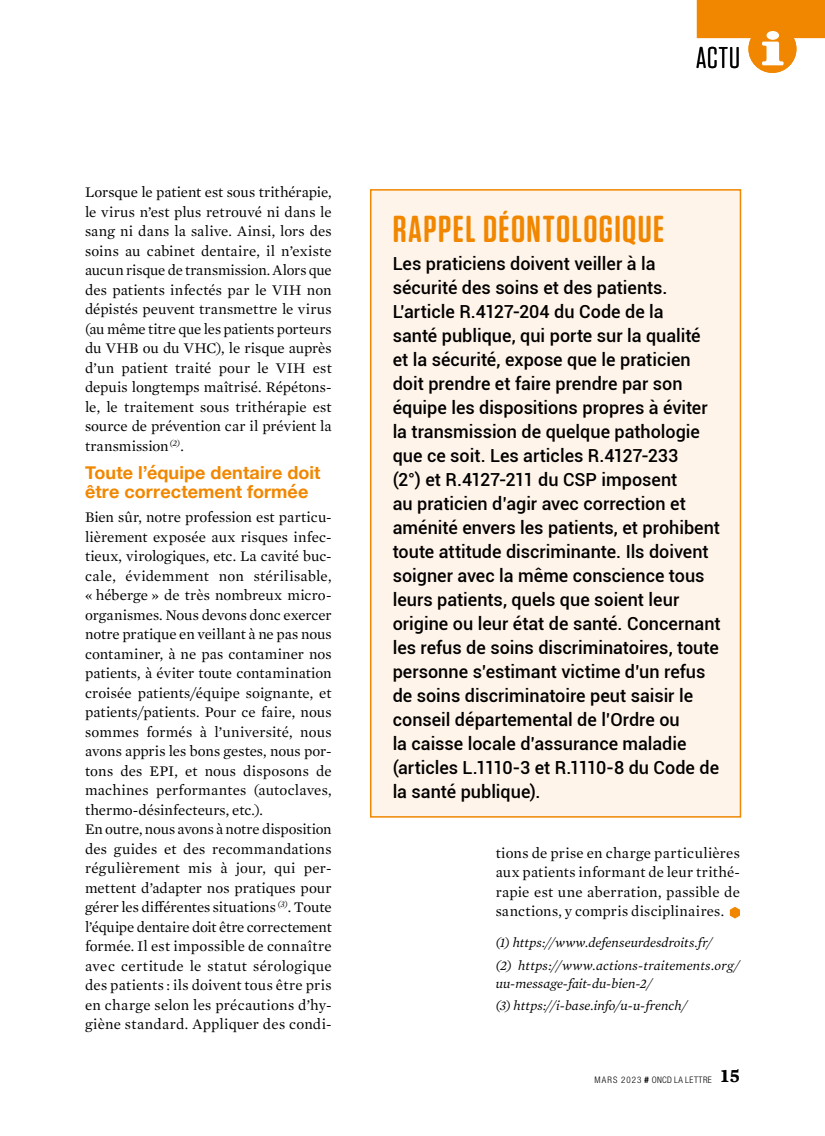
<style>
.page{position:relative;width:825px;height:1136px;background:#fff}
.page>*{position:absolute;margin:0;border:0;box-sizing:border-box;transform-origin:0 0}
.t1{font:600 37.5px "Tungsten Rounded";letter-spacing:.035em;color:#f18700}
.t2{font:30px "Tungsten Rounded";color:#000}
.t3{font:500 18px/24px "Roboto";color:#000}
.t4{font:700 18px/19.5px "Helvetica Neue";letter-spacing:.005em;color:#f18700}
.t5{font:15px/19.5px "Mercury Text G1";letter-spacing:.005em;color:#000;text-align:justify}
.t6{font:italic 13.5px/22.2px "Mercury Text G1";letter-spacing:.005em;color:#000}
.t7{font:300 condensed 9px "Helvetica Neue LT Std";letter-spacing:.07em;color:#000}
.s1{font-family:"Helvetica Neue";font-weight:700;font-style:italic;font-stretch:normal}
</style>
<div class="page">
<div style="left:697px;top:0;width:128px;height:38px;background:#f18700"></div>
<div style="left:748px;top:25px;width:48px;height:48px;background:#f18700;border-radius:50%"></div>
<svg style="left:762px;top:31px;width:22px;height:34px"></svg>
<div style="left:371px;top:190px;width:369px;height:626px;background:#fff4e9"></div>
<div style="left:370px;top:189px;width:371px;height:628px;border:2px solid #f18700"></div>
<svg style="left:730px;top:906px;width:10px;height:12px"></svg>
<p class="t5" style="left:85px;top:182px;width:248px">Lorsque le patient est sous trithérapie, le virus n’est plus retrouvé ni dans le sang ni dans la salive. Ainsi, lors des soins au cabinet dentaire, il n’existe aucun risque de transmission. Alors que des patients infectés par le VIH non dépistés peuvent transmettre le virus (au même titre que les patients porteurs du VHB ou du VHC), le risque auprès d’un patient traité pour le VIH est depuis longtemps maîtrisé. Répétons&shy;le, le traitement sous trithérapie est source de prévention car il prévient la transmission <sup>(2)</sup>.</p>
<p class="t4" style="left:85px;top:463px;width:237px">Toute l’équipe dentaire doit être correctement formée</p>
<p class="t5" style="left:85px;top:506px;width:248px;text-align:left">Bien sûr, notre profession est particu&shy;lièrement exposée aux risques infec&shy;tieux, virologiques, etc. La cavité buc&shy;cale, évidemment non stérilisable, « héberge » de très nombreux micro&shy;organismes. Nous devons donc exercer notre pratique en veillant à ne pas nous contaminer, à ne pas contaminer nos patients, à éviter toute contamination croisée patients/équipe soignante, et patients/patients. Pour ce faire, nous sommes formés à l’université, nous avons appris les bons gestes, nous por&shy;tons des EPI, et nous disposons de machines performantes (autoclaves, thermo-désinfecteurs, etc.).<br>En outre, nous avons à notre disposition des guides et des recommandations régulièrement mis à jour, qui per&shy;mettent d’adapter nos pratiques pour gérer les différentes situations <sup>(3)</sup>. Toute l’équipe dentaire doit être correctement formée. Il est impossible de connaître avec certitude le statut sérologique des patients : ils doivent tous être pris en charge selon les précautions d’hy&shy;giène standard. Appliquer des condi-</p>
<h2 class="t2" style="left:696px;top:42px;width:45px">ACTU</h2>
<h1 class="t1" style="left:393px;top:209px;width:273px">RAPPEL DÉONTOLOGIQUE</h1>
<p class="t3" style="left:393px;top:251px;width:329px">Les praticiens doivent veiller à la sécurité des soins et des patients.<br>L’article R.4127-204 du Code de la<br>santé publique, qui porte sur la qualité et la sécurité, expose que le praticien doit prendre et faire prendre par son équipe les dispositions propres à éviter la transmission de quelque pathologie que ce soit. Les articles R.4127-233<br>(2°) et R.4127-211 du CSP imposent<br>au praticien d’agir avec correction et aménité envers les patients, et prohibent toute attitude discriminante. Ils doivent soigner avec la même conscience tous leurs patients, quels que soient leur origine ou leur état de santé. Concernant les refus de soins discriminatoires, toute personne s’estimant victime d’un refus de soins discriminatoire peut saisir le conseil départemental de l’Ordre ou<br>la caisse locale d’assurance maladie (articles L.1110-3 et R.1110-8 du Code de la santé publique).</p>
<p class="t5" style="left:496px;top:842px;width:246px">tions de prise en charge particulières aux patients informant de leur trithé&shy;rapie est une aberration, passible de sanctions, y compris disciplinaires.</p>
<p class="t6" style="left:496px;top:930px;width:246px">(1) https://www.defenseurdesdroits.fr/<br>(2) https://www.actions-traitements.org/</p>
<p class="t6" style="left:496px;top:971px;width:193px">uu-message-fait-du-bien-2/<br>(3) https://i-base.info/u-u-french/</p>
<p class="t7" style="left:595px;top:1074px;width:147px">MARS 2023 <span class="s1">#</span> ONCD LA LETTRE <sup>15</sup></p>
</div>
